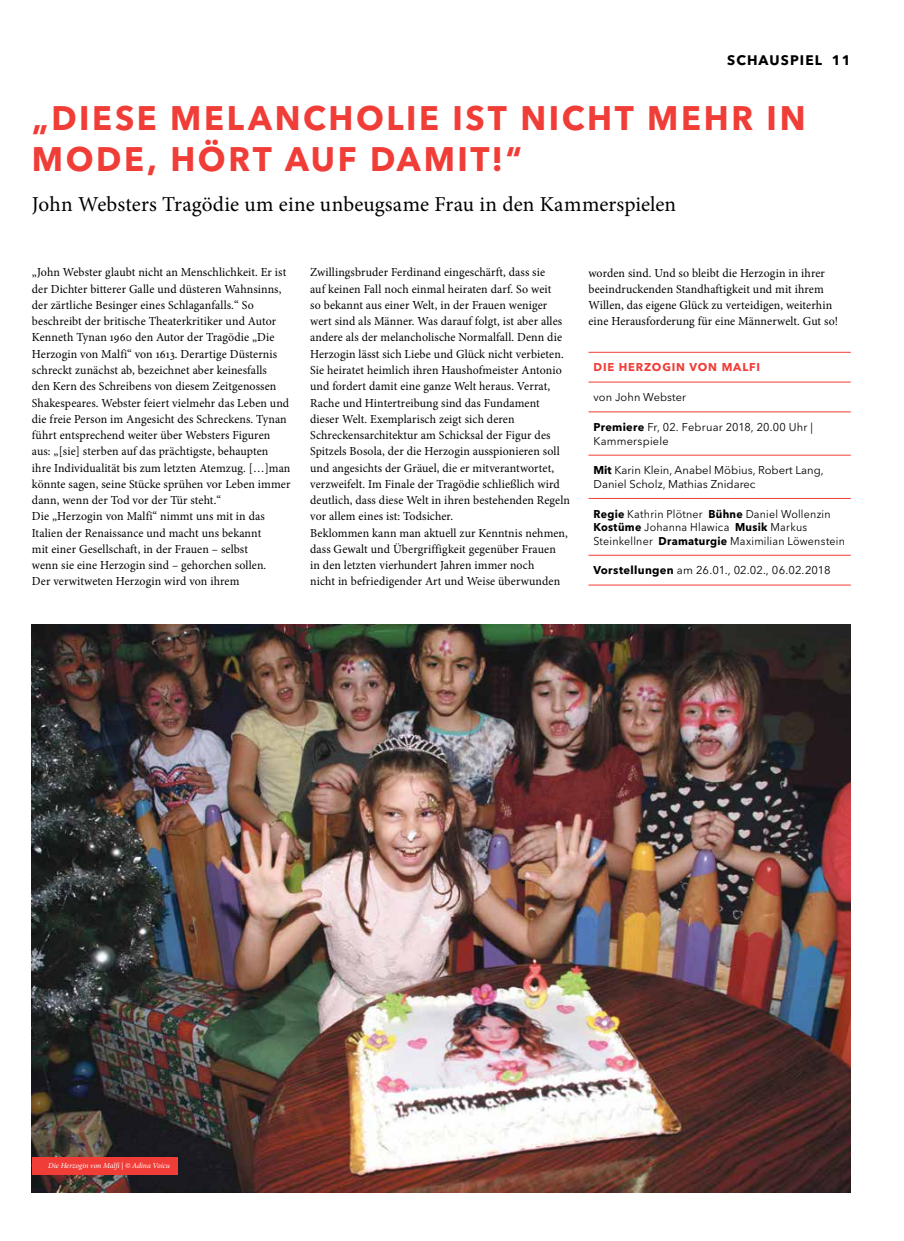
<style>
.page{position:relative;width:904px;height:1241px;background:#fff}
.page>*{position:absolute;margin:0;border:0;box-sizing:border-box;transform-origin:0 0}
.t1{font:700 33.75px/40.5px "Avenir Next LT Pro";letter-spacing:.08em;color:#f13d37}
.t2{font:21.25px "Minion Pro";letter-spacing:-.005em;color:#000}
.t3{font:700 13.75px "Avenir Next LT Pro";letter-spacing:.08em;color:#000}
.t4{font:12.25px/16.2px "Minion Pro";letter-spacing:.005em;color:#000}
.t5{font:11.25px/13.5px "Avenir Next LT Pro";letter-spacing:.015em;color:#000}
.t6{font:11.25px/13.5px "Avenir Next LT Pro";letter-spacing:.015em;color:#000;scale:.95 1}
.t7{font:700 11.25px "Avenir Next LT Pro";letter-spacing:.075em;color:#f13d37}
.t8{font:italic 7.75px "Minion Pro";letter-spacing:-.005em;color:#fff}
.s1{font-weight:700}
</style>
<div class="page">
<hr style="left:588px;top:352px;width:262px;height:1px;background:#f13d37">
<hr style="left:588px;top:382px;width:262px;height:1px;background:#f13d37">
<hr style="left:588px;top:411px;width:262px;height:1px;background:#f13d37">
<hr style="left:588px;top:455px;width:262px;height:1px;background:#f13d37">
<hr style="left:588px;top:498px;width:262px;height:1px;background:#f13d37">
<hr style="left:588px;top:555px;width:262px;height:1px;background:#f13d37">
<hr style="left:588px;top:584px;width:262px;height:1px;background:#f13d37">
<img style="left:32px;top:625px;width:818px;height:566px">
<div style="left:32px;top:1156px;width:145px;height:18px;background:#f13d37"></div>
<p class="t3" style="left:727px;top:52px;width:125px">SCHAUSPIEL 11</p>
<h1 class="t1" style="left:32px;top:98px;width:775px">„DIESE MELANCHOLIE IST NICHT MEHR IN<br>MODE, HÖRT AUF DAMIT!“</h1>
<h2 class="t2" style="left:32px;top:190px;width:645px">John Websters Tragödie um eine unbeugsame Frau in den Kammerspielen</h2>
<p class="t4" style="left:32px;top:264px;width:260px">„John Webster glaubt nicht an Menschlichkeit. Er ist der Dichter bitterer Galle und düsteren Wahnsinns, der zärtliche Besinger eines Schlaganfalls.“ So beschreibt der britische Theaterkritiker und Autor Kenneth Tynan 1960 den Autor der Tragödie „Die Herzogin von Malfi“ von 1613. Derartige Düsternis schreckt zunächst ab, bezeichnet aber keinesfalls<br>den Kern des Schreibens von diesem Zeitgenossen Shakespeares. Webster feiert vielmehr das Leben und die freie Person im Angesicht des Schreckens. Tynan führt entsprechend weiter über Websters Figuren aus: „[sie] sterben auf das prächtigste, behaupten ihre Individualität bis zum letzten Atemzug. […]man könnte sagen, seine Stücke sprühen vor Leben immer dann, wenn der Tod vor der Tür steht.“<br>Die „Herzogin von Malfi“ nimmt uns mit in das Italien der Renaissance und macht uns bekannt<br>mit einer Gesellschaft, in der Frauen – selbst<br>wenn sie eine Herzogin sind – gehorchen sollen.<br>Der verwitweten Herzogin wird von ihrem</p>
<p class="t4" style="left:310px;top:264px;width:261px">Zwillingsbruder Ferdinand eingeschärft, dass sie<br>auf keinen Fall noch einmal heiraten darf. So weit<br>so bekannt aus einer Welt, in der Frauen weniger wert sind als Männer. Was darauf folgt, ist aber alles andere als der melancholische Normalfall. Denn die Herzogin lässt sich Liebe und Glück nicht verbieten.<br>Sie heiratet heimlich ihren Haushofmeister Antonio und fordert damit eine ganze Welt heraus. Verrat, Rache und Hintertreibung sind das Fundament dieser Welt. Exemplarisch zeigt sich deren Schreckensarchitektur am Schicksal der Figur des Spitzels Bosola, der die Herzogin ausspionieren soll und angesichts der Gräuel, die er mitverantwortet, verzweifelt. Im Finale der Tragödie schließlich wird deutlich, dass diese Welt in ihren bestehenden Regeln vor allem eines ist: Todsicher.<br>Beklommen kann man aktuell zur Kenntnis nehmen, dass Gewalt und Übergriffigkeit gegenüber Frauen<br>in den letzten vierhundert Jahren immer noch<br>nicht in befriedigender Art und Weise überwunden</p>
<p class="t4" style="left:588px;top:264px;width:251px">worden sind. Und so bleibt die Herzogin in ihrer beeindruckenden Standhaftigkeit und mit ihrem Willen, das eigene Glück zu verteidigen, weiterhin eine Herausforderung für eine Männerwelt. Gut so!</p>
<p class="t7" style="left:593px;top:360px;width:168px">DIE HERZOGIN VON MALFI</p>
<p class="t5" style="left:593px;top:390px;width:94px">von John Webster</p>
<p class="t5" style="left:593px;top:420px;width:221px"><span class="s1">Premiere</span> Fr, 02. Februar 2018, 20.00 Uhr |<br>Kammerspiele</p>
<p class="t5" style="left:593px;top:463px;width:232px"><span class="s1">Mit</span> Karin Klein, Anabel Möbius, Robert Lang,<br>Daniel Scholz, Mathias Znidarec</p>
<p class="t6" style="left:593px;top:507px;width:266px"><span class="s1">Regie</span> Kathrin Plötner <span class="s1">Bühne</span> Daniel Wollenzin<br><span class="s1">Kostüme</span> Johanna Hlawica <span class="s1">Musik</span> Markus<br>Steinkellner <span class="s1">Dramaturgie</span> Maximilian Löwenstein</p>
<p class="t5" style="left:593px;top:563px;width:238px"><span class="s1">Vorstellungen</span> am 26.01., 02.02., 06.02.2018</p>
<p class="t8" style="left:48px;top:1160px;width:123px">Die Herzogin von Malfi | © Adina Voicu</p>
</div>
